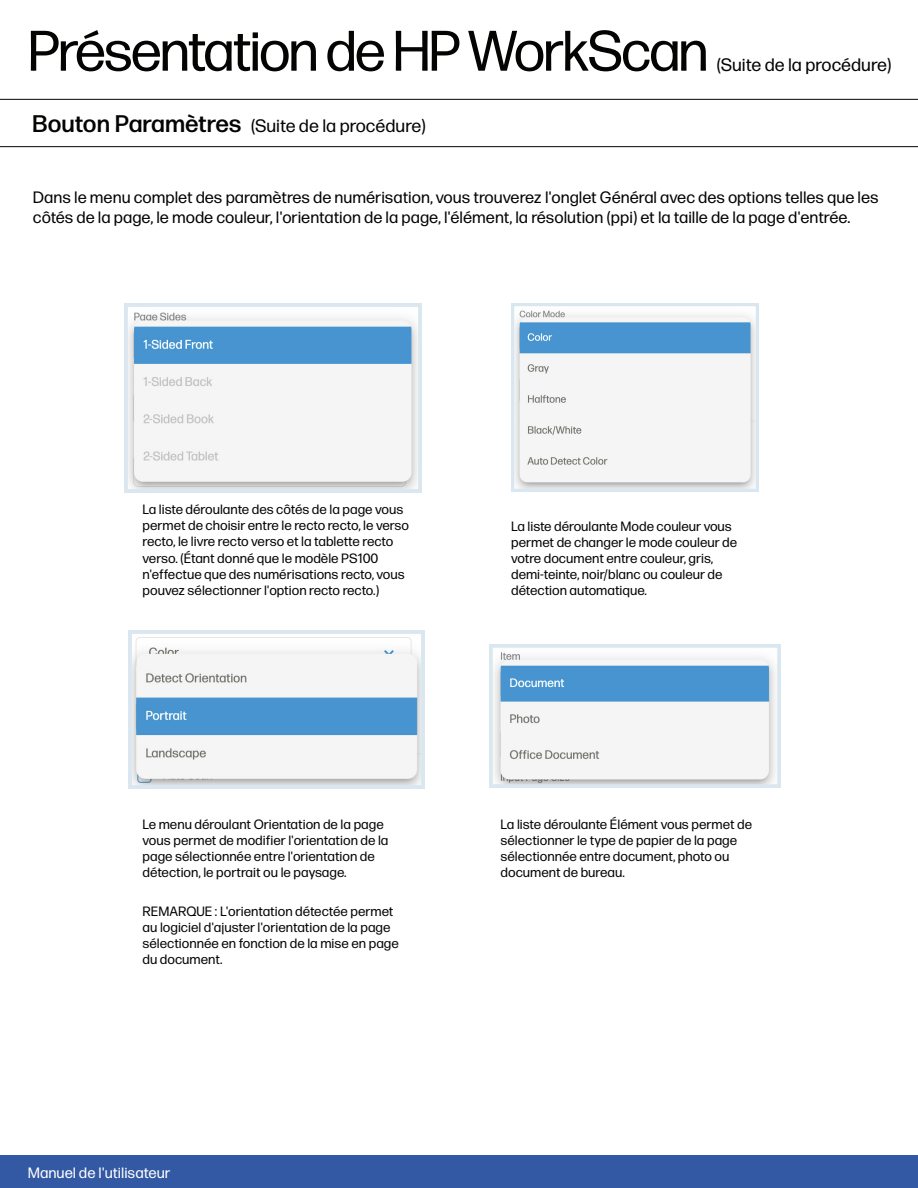
<style>
.page{position:relative;width:918px;height:1188px;background:#fff}
.page>*{position:absolute;margin:0;border:0;box-sizing:border-box;transform-origin:0 0}
.t1{font:57px "Forma DJR Display";color:#040503}
.t2{font:18px "Forma DJR Micro";color:#040503}
.t3{font:16.5px/19.8px "Forma DJR Micro";color:#040503}
.t4{font:15px "Forma DJR Micro";color:#fff}
.t5{font:13.5px/16.2px "Forma DJR Micro";color:#040503}
.s1{font-weight:500;font-size:24px}
</style>
<div class="page">
<div style="left:0;top:1156px;width:918px;height:32px;background:#3358a4"></div>
<hr style="left:0;top:146px;width:918px;height:1px;background:#040503">
<hr style="left:0;top:99px;width:918px;height:1px;background:#040503">
<img style="left:124px;top:304px;width:297px;height:188px">
<img style="left:511px;top:304px;width:248px;height:188px">
<img style="left:129px;top:630px;width:296px;height:159px">
<img style="left:489px;top:644px;width:292px;height:144px">
<h1 class="t1" style="left:29px;top:16px;width:680px">Présentation de HP WorkScan</h1>
<h2 class="t2" style="left:717px;top:53px;width:176px">(Suite de la procédure)</h2>
<h2 class="t2" style="left:32px;top:115px;width:395px"><span class="s1">Bouton Paramètres</span> (Suite de la procédure)</h2>
<p class="t3" style="left:33px;top:187px;width:847px">Dans le menu complet des paramètres de numérisation, vous trouverez l'onglet Général avec des options telles que les côtés de la page, le mode couleur, l'orientation de la page, l'élément, la résolution (ppi) et la taille de la page d'entrée.</p>
<p class="t5" style="left:143px;top:501px;width:268px">La liste déroulante des côtés de la page vous permet de choisir entre le recto recto, le verso recto, le livre recto verso et la tablette recto verso. (Étant donné que le modèle PS100 n'effectue que des numérisations recto, vous pouvez sélectionner l'option recto recto.)</p>
<p class="t5" style="left:143px;top:815px;width:247px">Le menu déroulant Orientation de la page vous permet de modifier l'orientation de la page sélectionnée entre l'orientation de détection, le portrait ou le paysage.</p>
<p class="t5" style="left:143px;top:902px;width:258px">REMARQUE : L'orientation détectée permet au logiciel d'ajuster l'orientation de la page sélectionnée en fonction de la mise en page du document.</p>
<p class="t4" style="left:28px;top:1163px;width:144px">Manuel de l'utilisateur</p>
<p class="t5" style="left:511px;top:517px;width:228px">La liste déroulante Mode couleur vous permet de changer le mode couleur de votre document entre couleur, gris, demi-teinte, noir/blanc ou couleur de détection automatique.</p>
<p class="t5" style="left:501px;top:815px;width:253px">La liste déroulante Élément vous permet de sélectionner le type de papier de la page sélectionnée entre document, photo ou document de bureau.</p>
</div>
